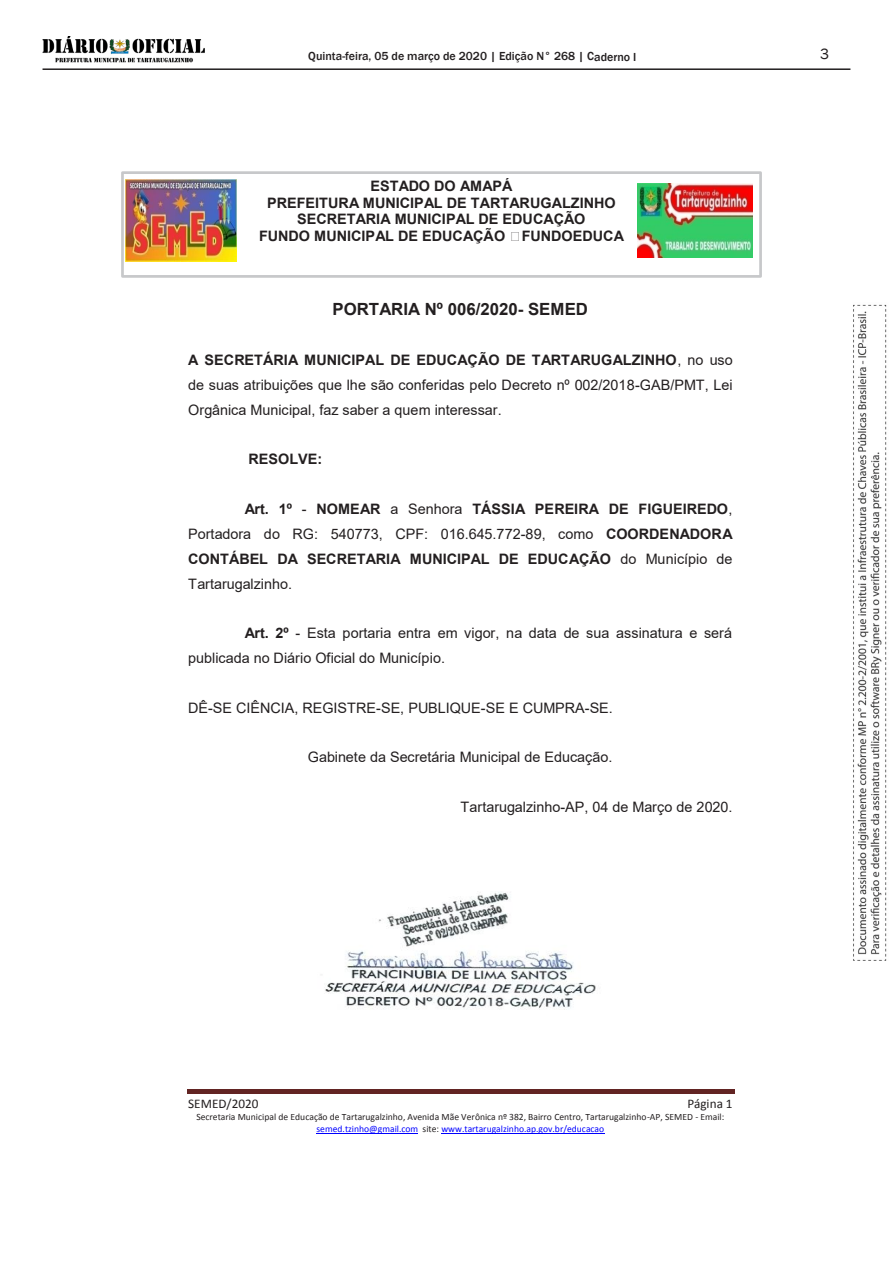
<style>
.page{position:relative;width:893px;height:1263px;background:#fff}
.page>*{position:absolute;margin:0;border:0;box-sizing:border-box;transform-origin:0 0}
.t1{font:700 16.8px "Arial";letter-spacing:.005em;color:#231f20}
.t2{font:15.3px "Franklin Gothic";color:#231f20}
.t3{font:14.4px/24.9px "Arial";letter-spacing:-.005em;color:#231f20;text-align:justify}
.t4{font:700 14.4px/16.5px "Arial";color:#231f20;text-align:center}
.t5{font:13.2px "Calibri";color:#231f20}
.t6{font:500 12px "Franklin Gothic";color:#231f20}
.t7{font:9.6px/11.7px "Calibri";color:#231f20;text-align:center}
.s1{font-style:inherit}
.s2{font-weight:700}
.s3{font-weight:400}
.s4{color:#00f}
</style>
<div class="page">
<hr style="left:43px;top:68px;width:807px;height:2px;background:#231f20">
<img style="left:43px;top:37px;width:162px;height:26px">
<svg style="left:121px;top:171px;width:641px;height:107px"></svg>
<hr style="left:187px;top:1089px;width:547px;height:3px;background:#622423">
<hr style="left:187px;top:1093px;width:547px;height:1px;background:#622423">
<hr style="left:316px;top:1133px;width:102px;height:1px;background:#00f">
<hr style="left:441px;top:1133px;width:164px;height:1px;background:#00f">
<img style="left:126px;top:180px;width:110px;height:81px">
<img style="left:637px;top:184px;width:116px;height:74px">
<img style="left:321px;top:892px;width:275px;height:118px">
<img style="left:853px;top:304px;width:34px;height:657px">
<p class="t6" style="left:308px;top:49px;width:330px">Quinta-feira, 05 de março de 2020 | Edição N° 268 | Caderno I</p>
<p class="t2" style="left:820px;top:44px;width:10px">3</p>
<p class="t4" style="left:259px;top:178px;width:366px">ESTADO DO AMAPÁ<br>PREFEITURA MUNICIPAL DE TARTARUGALZINHO SECRETARIA MUNICIPAL DE EDUCAÇÃO<br>FUNDO MUNICIPAL DE EDUCAÇÃO <span class="s1">–</span> FUNDOEDUCA</p>
<p class="t1" style="left:333px;top:297px;width:257px">PORTARIA Nº 006/2020- SEMED</p>
<p class="t3" style="left:188px;top:347px;width:546px"><span class="s2">A SECRETÁRIA MUNICIPAL DE EDUCAÇÃO DE TARTARUGALZINHO</span>, no uso de suas atribuições que lhe são conferidas pelo Decreto nº 002/2018-GAB/PMT, Lei Orgânica Municipal, faz saber a quem interessar.</p>
<p class="t4" style="left:249px;top:451px;width:75px">RESOLVE:</p>
<p class="t4" style="left:188px;top:497px;width:546px;line-height:24.9px;text-align:justify;text-indent:56px">Art. 1º <span class="s3">-</span> NOMEAR <span class="s3">a Senhora</span> TÁSSIA PEREIRA DE FIGUEIREDO<span class="s3">, Portadora do RG: 540773, CPF: 016.645.772-89, como</span> COORDENADORA CONTÁBEL DA SECRETARIA MUNICIPAL DE EDUCAÇÃO <span class="s3">do Município de Tartarugalzinho.</span></p>
<p class="t3" style="left:188px;top:620px;width:545px;text-indent:56px"><span class="s2">Art. 2º</span> - Esta portaria entra em vigor, na data de sua assinatura e será publicada no Diário Oficial do Município.</p>
<p class="t3" style="left:188px;top:695px;width:426px">DÊ-SE CIÊNCIA, REGISTRE-SE, PUBLIQUE-SE E CUMPRA-SE.</p>
<p class="t3" style="left:308px;top:745px;width:306px">Gabinete da Secretária Municipal de Educação.</p>
<p class="t3" style="left:460px;top:794px;width:273px">Tartarugalzinho-AP, 04 de Março de 2020.</p>
<p class="t5" style="left:188px;top:1094px;width:72px">SEMED/2020</p>
<p class="t5" style="left:687px;top:1094px;width:47px">Página 1</p>
<p class="t7" style="left:196px;top:1111px;width:529px">Secretaria Municipal de Educação de Tartarugalzinho, Avenida Mãe Verônica nº 382, Bairro Centro, Tartarugalzinho-AP, SEMED - Email: <span class="s4">semed.tzinho@gmail.com</span> site: <span class="s4">www.tartarugalzinho.ap.gov.br/educacao</span></p>
</div>
